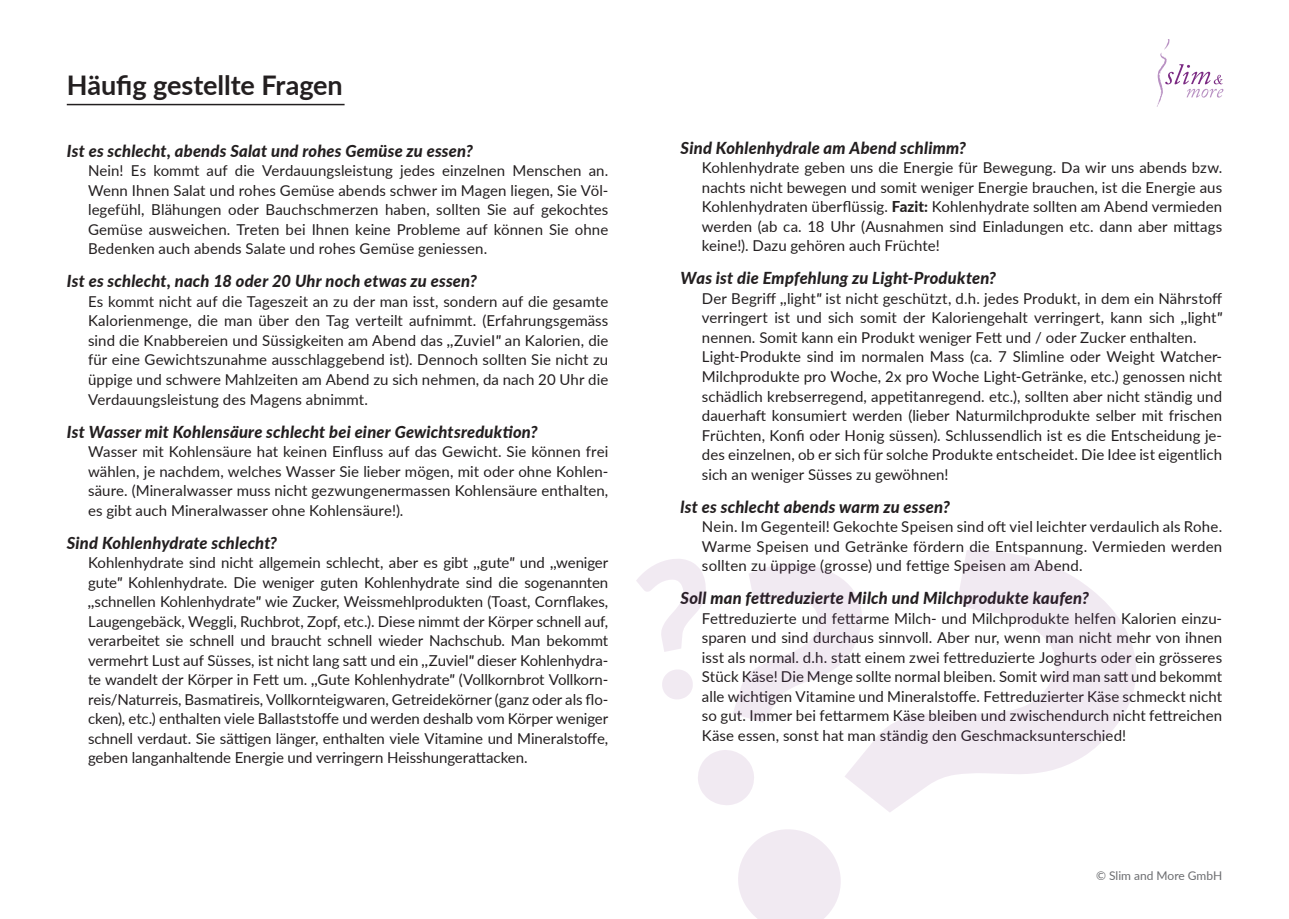
<style>
.page{position:relative;width:1289px;height:919px;background:#fff}
.page>*{position:absolute;margin:0;border:0;box-sizing:border-box;transform-origin:0 0}
.Gerichte{font:700 27px "Lato";letter-spacing:-.005em;color:#231f20}
.t1{font:italic 800 16.5px "Lato";letter-spacing:.01em;color:#231f20}
.t2{font:15px/19.5px "Lato";letter-spacing:.005em;color:#231f20;text-align:justify}
.t3{font:12px "Lato";color:#6c6d70}
.s1{font-weight:600;font-style:italic}
.s2{font-weight:800}
</style>
<div class="page">
<svg style="left:1157px;top:39px;width:66px;height:67px"></svg>
<hr style="left:67px;top:104px;width:277px;height:1px;background:#231f20">
<svg style="left:636px;top:559px;width:101px;height:246px"></svg>
<svg style="left:737px;top:550px;width:399px;height:368px"></svg>
<p class="Gerichte" style="left:67px;top:66px;width:277px">Häufig gestellte Fragen</p>
<p class="t1" style="left:67px;top:139px;width:407px">Ist es schlecht, abends Salat und rohes Gemüse zu essen?</p>
<p class="t2" style="left:88px;top:160px;width:522px">Nein! Es kommt auf die Verdauungsleistung jedes einzelnen Menschen an.<br>Wenn Ihnen Salat und rohes Gemüse abends schwer im Magen liegen, Sie Völ&shy;legefühl, Blähungen oder Bauchschmerzen haben, sollten Sie auf gekochtes Gemüse ausweichen. Treten bei Ihnen keine Probleme auf können Sie ohne Bedenken auch abends Salate und rohes Gemüse geniessen.</p>
<p class="t1" style="left:67px;top:269px;width:412px">Ist es schlecht, nach 18 oder 20 Uhr noch etwas zu essen?</p>
<p class="t2" style="left:88px;top:291px;width:522px">Es kommt nicht auf die Tageszeit an zu der man isst, sondern auf die gesamte Kalorienmenge, die man über den Tag verteilt aufnimmt. (Erfahrungsgemäss sind die Knabbereien und Süssigkeiten am Abend das <span class="s1">,,</span>ZuvieI<span class="s1">"</span> an Kalorien, die für eine Gewichtszunahme ausschlaggebend ist). Dennoch sollten Sie nicht zu üppige und schwere Mahlzeiten am Abend zu sich nehmen, da nach 20 Uhr die Verdauungsleistung des Magens abnimmt.</p>
<p class="t1" style="left:67px;top:419px;width:472px">Ist Wasser mit Kohlensäure schlecht bei einer Gewichtsreduktion?</p>
<p class="t2" style="left:88px;top:441px;width:522px">Wasser mit Kohlensäure hat keinen Einfluss auf das Gewicht. Sie können frei wählen, je nachdem, welches Wasser Sie lieber mögen, mit oder ohne Kohlen&shy;säure. (Mineralwasser muss nicht gezwungenermassen Kohlensäure enthalten, es gibt auch Mineralwasser ohne Kohlensäure!).</p>
<p class="t1" style="left:67px;top:530px;width:212px">Sind Kohlenhydrate schlecht?</p>
<p class="t2" style="left:88px;top:552px;width:522px">Kohlenhydrate sind nicht allgemein schlecht, aber es gibt <span class="s1">,,</span>gute<span class="s1">"</span> und <span class="s1">,,</span>weniger gute<span class="s1">"</span> Kohlenhydrate. Die weniger guten Kohlenhydrate sind die sogenannten <span class="s1">,,</span>schnellen Kohlenhydrate<span class="s1">"</span> wie Zucker, Weissmehlprodukten (Toast, Cornflakes, Laugengebäck, Weggli, Ruchbrot, Zopf, etc.). Diese nimmt der Körper schnell auf, verarbeitet sie schnell und braucht schnell wieder Nachschub. Man bekommt vermehrt Lust auf Süsses, ist nicht lang satt und ein <span class="s1">,,</span>Zuviel<span class="s1">"</span> dieser Kohlenhydra&shy;te wandelt der Körper in Fett um. <span class="s1">,,</span>Gute Kohlenhydrate<span class="s1">"</span> (Vollkornbrot Vollkorn&shy;reis/Naturreis, Basmatireis, Vollkornteigwaren, Getreidekörner (ganz oder als flo&shy;cken), etc.) enthalten viele Ballaststoffe und werden deshalb vom Körper weniger schnell verdaut. Sie sättigen länger, enthalten viele Vitamine und Mineralstoffe, geben langanhaltende Energie und verringern Heisshungerattacken.</p>
<p class="t1" style="left:680px;top:136px;width:287px">Sind Kohlenhydrale am Abend schlimm?</p>
<p class="t2" style="left:702px;top:157px;width:522px">Kohlenhydrate geben uns die Energie für Bewegung. Da wir uns abends bzw. nachts nicht bewegen und somit weniger Energie brauchen, ist die Energie aus Kohlenhydraten überflüssig. <span class="s2">Fazit:</span> Kohlenhydrate sollten am Abend vermieden werden (ab ca. 18 Uhr (Ausnahmen sind Einladungen etc. dann aber mittags keine!). Dazu gehören auch Früchte!</p>
<p class="t1" style="left:680px;top:266px;width:317px">Was ist die Empfehlung zu Light-Produkten?</p>
<p class="t2" style="left:702px;top:288px;width:522px">Der Begriff <span class="s1">,,</span>light<span class="s1">"</span> ist nicht geschützt, d.h. jedes Produkt, in dem ein Nährstoff verringert ist und sich somit der Kaloriengehalt verringert, kann sich <span class="s1">,,</span>light<span class="s1">" </span>nennen. Somit kann ein Produkt weniger Fett und / oder Zucker enthalten.</p>
<p class="t2" style="left:702px;top:346px;width:522px">Light-Produkte sind im normalen Mass (ca. 7 Slimline oder Weight Watcher-Milchprodukte pro Woche, 2x pro Woche Light-Getränke, etc.) genossen nicht schädlich krebserregend, appetitanregend. etc.), sollten aber nicht ständig und dauerhaft konsumiert werden (lieber Naturmilchprodukte selber mit frischen Früchten, Konfi oder Honig süssen). Schlussendlich ist es die Entscheidung je&shy;des einzelnen, ob er sich für solche Produkte entscheidet. Die Idee ist eigentlich sich an weniger Süsses zu gewöhnen!</p>
<p class="t1" style="left:680px;top:494px;width:271px">lst es schlecht abends warm zu essen?</p>
<p class="t2" style="left:702px;top:516px;width:522px">Nein. Im Gegenteil! Gekochte Speisen sind oft viel leichter verdaulich als Rohe.<br>Warme Speisen und Getränke fördern die Entspannung. Vermieden werden sollten zu üppige (grosse) und fettige Speisen am Abend.</p>
<p class="t1" style="left:680px;top:586px;width:410px">Soll man fettreduzierte Milch und Milchprodukte kaufen?</p>
<p class="t2" style="left:702px;top:607px;width:522px">Fettreduzierte und fettarme Milch- und Milchprodukte helfen Kalorien einzu&shy;sparen und sind durchaus sinnvoll. Aber nur, wenn man nicht mehr von ihnen isst als normal. d.h. statt einem zwei fettreduzierte Joghurts oder ein grösseres Stück Käse! Die Menge sollte normal bleiben. Somit wird man satt und bekommt alle wichtigen Vitamine und Mineralstoffe. Fettreduzierter Käse schmeckt nicht so gut. Immer bei fettarmem Käse bleiben und zwischendurch nicht fettreichen Käse essen, sonst hat man ständig den Geschmacksunterschied!</p>
<p class="t3" style="left:1095px;top:866px;width:128px">© Slim and More GmbH</p>
</div>
